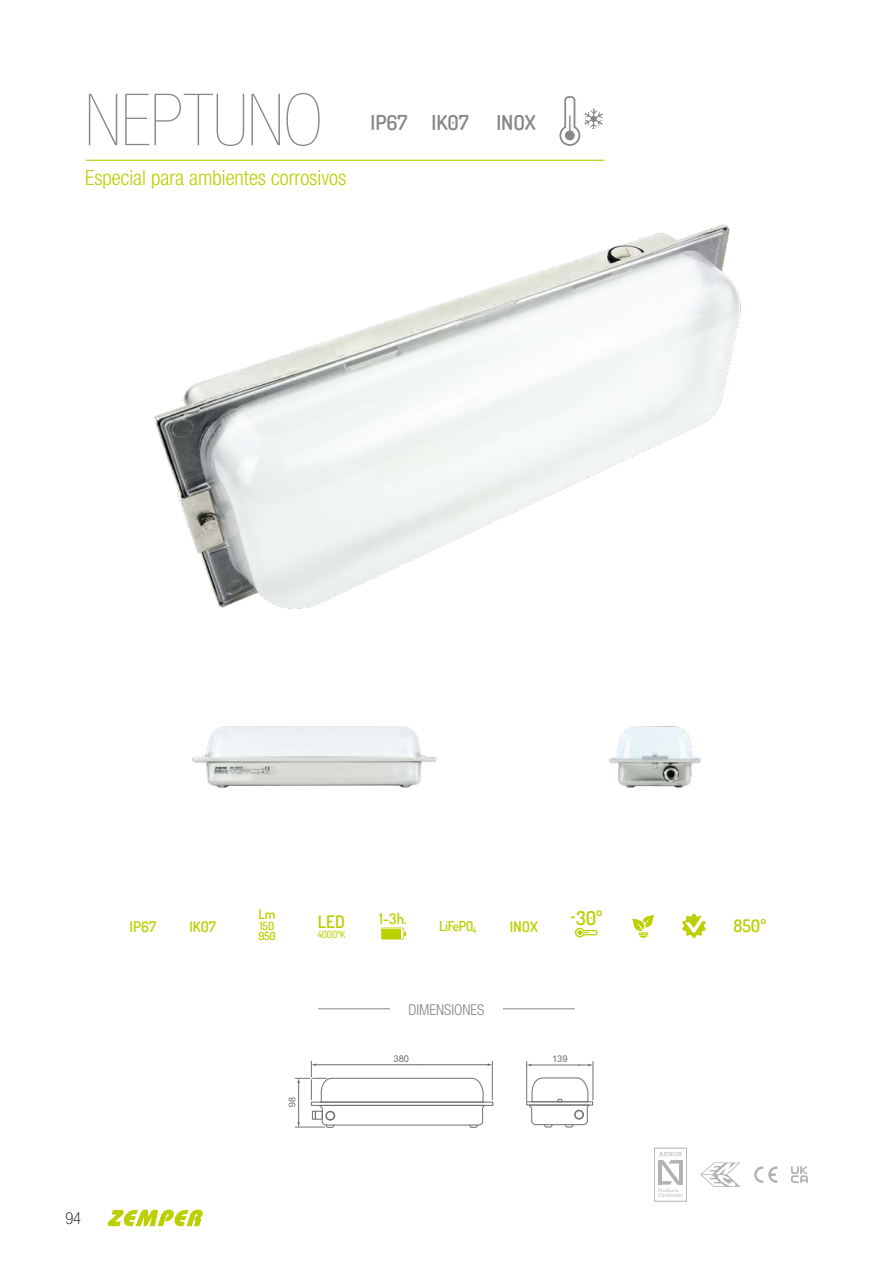
<style>
.page{position:relative;width:893px;height:1263px;background:#fff}
.page>*{position:absolute;margin:0;border:0;box-sizing:border-box;transform-origin:0 0}
.t1{font:900 condensed 72px "Helvetica Neue";color:#878787}
.t2{font:300 condensed 21px "Helvetica Neue";color:#bccf00}
.t3{font:600 20.55px "Dosis";color:#878787}
.t4{font:600 19.2px "Dosis";color:#bccf00}
.t5{font:600 17.25px "Dosis";color:#bccf00}
.t6{font:100 condensed 16.5px "Helvetica Neue LT Std";color:#000}
.t7{font:300 condensed 15px "Helvetica Neue";color:#878787}
.t8{font:600 14.7px "Dosis";color:#bccf00}
.t9{font:600 13.5px "Dosis";letter-spacing:-.03em;color:#bccf00}
.t10{font:600 11.25px/10.5px "Dosis";letter-spacing:-.02em;color:#bccf00}
.t11{font:500 9.75px "Dosis";letter-spacing:-.02em;color:#bccf00}
.t12{font:9.3px "Arial";color:#706f6f}
</style>
<div class="page">
<img style="left:609px;top:726px;width:92px;height:62px">
<img style="left:192px;top:726px;width:245px;height:62px">
<img style="left:153px;top:224px;width:588px;height:385px">
<hr style="left:318px;top:1008px;width:257px;height:1px;background:#878787">
<div style="left:390px;top:1003px;width:113px;height:17px;background:#fff"></div>
<hr style="left:86px;top:160px;width:518px;height:1px;background:#bccf00">
<svg style="left:575px;top:928px;width:22px;height:9px"></svg>
<svg style="left:381px;top:927px;width:24px;height:12px"></svg>
<svg style="left:632px;top:915px;width:22px;height:23px"></svg>
<svg style="left:682px;top:914px;width:24px;height:24px"></svg>
<div style="left:311px;top:1102px;width:182px;height:4px;border:1px solid #706f6f"></div>
<hr style="left:492px;top:1061px;width:1px;height:38px;background:#706f6f">
<hr style="left:295px;top:1078px;width:31px;height:1px;background:#706f6f">
<hr style="left:295px;top:1127px;width:30px;height:1px;background:#706f6f">
<hr style="left:298px;top:1082px;width:1px;height:30px;background:#706f6f">
<svg style="left:289px;top:1097px;width:11px;height:30px"></svg>
<hr style="left:593px;top:1061px;width:1px;height:39px;background:#706f6f">
<hr style="left:526px;top:1061px;width:1px;height:39px;background:#706f6f">
<div style="left:526px;top:1101px;width:67px;height:4px;border:1px solid #706f6f"></div>
<svg style="left:527px;top:1008px;width:66px;height:120px"></svg>
<svg style="left:310px;top:1008px;width:182px;height:120px"></svg>
<svg style="left:559px;top:96px;width:44px;height:50px"></svg>
<svg style="left:754px;top:1166px;width:23px;height:17px"></svg>
<svg style="left:700px;top:1162px;width:40px;height:25px"></svg>
<svg style="left:791px;top:1166px;width:17px;height:17px"></svg>
<div style="left:654px;top:1148px;width:33px;height:53px;background:#fff;border:1px solid #b3b2b2"></div>
<svg style="left:658px;top:1152px;width:24px;height:45px"></svg>
<svg style="left:108px;top:1209px;width:95px;height:17px"></svg>
<h1 class="t1" style="left:85px;top:80px;width:239px">NEPTUNO</h1>
<p class="t2" style="left:85px;top:166px;width:263px">Especial para ambientes corrosivos</p>
<p class="t3" style="left:370px;top:109px;width:100px">IP67 IK07</p>
<p class="t3" style="left:496px;top:109px;width:41px">INOX</p>
<p class="t9" style="left:258px;top:905px;width:19px">Lm</p>
<p class="t10" style="left:258px;top:920px;width:19px">150<br>950</p>
<p class="t5" style="left:318px;top:911px;width:29px">LED</p>
<p class="t4" style="left:576px;top:905px;width:28px">30º</p>
<p class="t8" style="left:379px;top:909px;width:29px">1-3h.</p>
<p class="t8" style="left:189px;top:916px;width:28px">IK07</p>
<p class="t5" style="left:733px;top:914px;width:34px">850º</p>
<p class="t8" style="left:130px;top:916px;width:28px">IP67</p>
<p class="t9" style="left:439px;top:917px;width:39px">LiFePO<sub>4</sub></p>
<p class="t8" style="left:510px;top:917px;width:30px">INOX</p>
<p class="t11" style="left:317px;top:927px;width:29px">4000ºK</p>
<p class="t7" style="left:408px;top:1001px;width:78px">DIMENSIONES</p>
<p class="t6" style="left:65px;top:1209px;width:17px">94</p>
<p class="t12" style="left:393px;top:1053px;width:17px">380</p>
<p class="t12" style="left:552px;top:1053px;width:17px">139</p>
</div>
